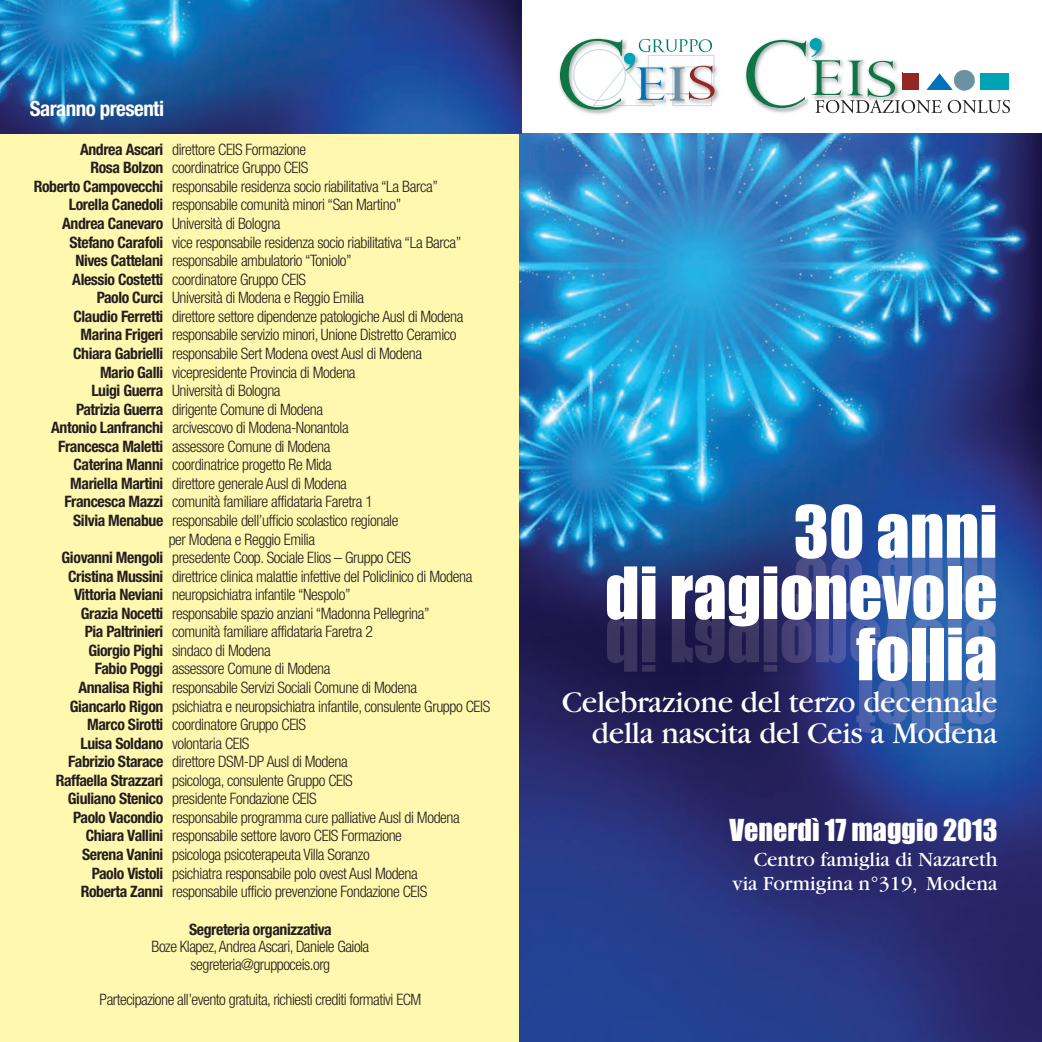
<style>
.page{position:relative;width:1042px;height:1042px;background:#fff}
.page>*{position:absolute;margin:0;border:0;box-sizing:border-box;transform-origin:0 0}
.t1{font:66.5px/61.2px "Impact";color:#fff;text-align:right}
.t2{font:31.5px/31.5px "Garamond";letter-spacing:-.01em;color:#fff;text-align:right}
.t3{font:28px "Impact";color:#fff}
.t4{font:21px/24.5px "Garamond";color:#fff;text-align:right}
.t5{font:700 condensed 21px "Helvetica Neue";letter-spacing:-.025em;color:#fff}
.t6{font:300 condensed 15.75px/17.5px "Helvetica Neue";letter-spacing:-.025em;color:#231f20;text-align:center}
.t7{font:700 condensed 15.75px "Helvetica Neue";letter-spacing:-.025em;color:#231f20}
.s1{font-weight:700}
</style>
<div class="page">
<div style="left:0;top:130px;width:520px;height:912px;background:#fff8ae"></div>
<img style="left:519px;top:133px;width:523px;height:909px">
<img style="left:0;top:0;width:521px;height:133px">
<svg style="left:746px;top:38px;width:264px;height:75px"></svg>
<img style="left:714px;top:62px;width:5px;height:40px">
<img style="left:559px;top:38px;width:57px;height:76px">
<svg style="left:560px;top:39px;width:154px;height:71px"></svg>
<img style="left:856px;top:679px;width:139px;height:54px">
<img style="left:607px;top:612px;width:336px;height:60px">
<img style="left:795px;top:557px;width:200px;height:54px">
<h3 class="t5" style="left:30px;top:101px;width:136px">Saranno presenti</h3>
<p class="t6" style="left:80px;top:142px;width:228px"><span class="s1">Andrea Ascari</span> direttore CEIS Formazione</p>
<p class="t6" style="left:90px;top:160px;width:219px"><span class="s1">Rosa Bolzon</span> coordinatrice Gruppo CEIS</p>
<p class="t6" style="left:34px;top:179px;width:406px"><span class="s1">Roberto Campovecchi</span> responsabile residenza socio riabilitativa “La Barca”</p>
<p class="t6" style="left:69px;top:197px;width:334px"><span class="s1">Lorella Canedoli</span> responsabile comunità minori “San Martino”</p>
<p class="t6" style="left:62px;top:216px;width:220px"><span class="s1">Andrea Canevaro</span> Università di Bologna</p>
<p class="t6" style="left:69px;top:235px;width:393px"><span class="s1">Stefano Carafoli</span> vice responsabile residenza socio riabilitativa “La Barca”</p>
<p class="t6" style="left:75px;top:253px;width:278px"><span class="s1">Nives Cattelani</span> responsabile ambulatorio “Toniolo”</p>
<p class="t6" style="left:72px;top:272px;width:235px"><span class="s1">Alessio Costetti</span> coordinatore Gruppo CEIS</p>
<p class="t6" style="left:97px;top:290px;width:269px"><span class="s1">Paolo Curci</span> Università di Modena e Reggio Emilia</p>
<p class="t6" style="left:73px;top:309px;width:391px"><span class="s1">Claudio Ferretti</span> direttore settore dipendenze patologiche Ausl di Modena</p>
<p class="t6" style="left:81px;top:327px;width:377px"><span class="s1">Marina Frigeri</span> responsabile servizio minori, Unione Distretto Ceramico</p>
<p class="t6" style="left:73px;top:346px;width:350px"><span class="s1">Chiara Gabrielli</span> responsabile Sert Modena ovest Ausl di Modena</p>
<p class="t6" style="left:100px;top:364px;width:257px"><span class="s1">Mario Galli</span> vicepresidente Provincia di Modena</p>
<p class="t6" style="left:91px;top:383px;width:191px"><span class="s1">Luigi Guerra</span> Università di Bologna</p>
<p class="t6" style="left:76px;top:402px;width:248px"><span class="s1">Patrizia Guerra</span> dirigente Comune di Modena</p>
<p class="t6" style="left:51px;top:420px;width:299px"><span class="s1">Antonio Lanfranchi</span> arcivescovo di Modena-Nonantola</p>
<p class="t6" style="left:58px;top:439px;width:274px"><span class="s1">Francesca Maletti</span> assessore Comune di Modena</p>
<p class="t6" style="left:73px;top:457px;width:260px"><span class="s1">Caterina Manni</span> coordinatrice progetto Re Mida</p>
<p class="t6" style="left:70px;top:476px;width:278px"><span class="s1">Mariella Martini</span> direttore generale Ausl di Modena</p>
<p class="t6" style="left:64px;top:494px;width:310px"><span class="s1">Francesca Mazzi</span> comunità familiare affidataria Faretra 1</p>
<p class="t6" style="left:73px;top:513px;width:327px"><span class="s1">Silvia Menabue</span> responsabile dell’ufficio scolastico regionale</p>
<p class="t6" style="left:169px;top:531px;width:148px">per Modena e Reggio Emilia</p>
<p class="t6" style="left:62px;top:550px;width:351px"><span class="s1">Giovanni Mengoli</span> presedente Coop. Sociale Elios – Gruppo CEIS</p>
<p class="t6" style="left:68px;top:569px;width:406px"><span class="s1">Cristina Mussini</span> direttrice clinica malattie infettive del Policlinico di Modena</p>
<p class="t6" style="left:74px;top:587px;width:278px"><span class="s1">Vittoria Neviani</span> neuropsichiatra infantile “Nespolo”</p>
<p class="t6" style="left:81px;top:606px;width:350px"><span class="s1">Grazia Nocetti</span> responsabile spazio anziani “Madonna Pellegrina”</p>
<p class="t6" style="left:85px;top:624px;width:290px"><span class="s1">Pia Paltrinieri</span> comunità familiare affidataria Faretra 2</p>
<p class="t6" style="left:88px;top:643px;width:184px"><span class="s1">Giorgio Pighi</span> sindaco di Modena</p>
<p class="t6" style="left:95px;top:661px;width:237px"><span class="s1">Fabio Poggi</span> assessore Comune di Modena</p>
<p class="t6" style="left:78px;top:680px;width:340px"><span class="s1">Annalisa Righi</span> responsabile Servizi Sociali Comune di Modena</p>
<p class="t6" style="left:70px;top:698px;width:422px"><span class="s1">Giancarlo Rigon</span> psichiatra e neuropsichiatra infantile, consulente Gruppo CEIS</p>
<p class="t6" style="left:87px;top:717px;width:220px"><span class="s1">Marco Sirotti</span> coordinatore Gruppo CEIS</p>
<p class="t6" style="left:80px;top:735px;width:171px"><span class="s1">Luisa Soldano</span> volontaria CEIS</p>
<p class="t6" style="left:68px;top:754px;width:281px"><span class="s1">Fabrizio Starace</span> direttore DSM-DP Ausl di Modena</p>
<p class="t6" style="left:56px;top:773px;width:299px"><span class="s1">Raffaella Strazzari</span> psicologa, consulente Gruppo CEIS</p>
<p class="t6" style="left:68px;top:791px;width:250px"><span class="s1">Giuliano Stenico</span> presidente Fondazione CEIS</p>
<p class="t6" style="left:73px;top:810px;width:388px"><span class="s1">Paolo Vacondio</span> responsabile programma cure palliative Ausl di Modena</p>
<p class="t6" style="left:86px;top:828px;width:318px"><span class="s1">Chiara Vallini</span> responsabile settore lavoro CEIS Formazione</p>
<p class="t6" style="left:82px;top:847px;width:289px"><span class="s1">Serena Vanini</span> psicologa psicoterapeuta Villa Soranzo</p>
<p class="t6" style="left:92px;top:865px;width:328px"><span class="s1">Paolo Vistoli</span> psichiatra responsabile polo ovest Ausl Modena</p>
<p class="t6" style="left:81px;top:884px;width:348px"><span class="s1">Roberta Zanni</span> responsabile ufficio prevenzione Fondazione CEIS</p>
<p class="t7" style="left:189px;top:923px;width:144px">Segreteria organizzativa</p>
<p class="t6" style="left:152px;top:939px;width:219px">Boze Klapez, Andrea Ascari, Daniele Gaiola segreteria@gruppoceis.org</p>
<p class="t6" style="left:100px;top:991px;width:323px">Partecipazione all’evento gratuita, richiesti crediti formativi ECM</p>
<h1 class="t1" style="left:605px;top:506px;width:394px">30 anni<br>di ragionevole follia</h1>
<h2 class="t2" style="left:562px;top:689px;width:437px">Celebrazione del terzo decennale della nascita del Ceis a Modena</h2>
<h3 class="t3" style="left:729px;top:821px;width:269px">Venerdì 17 maggio 2013</h3>
<h3 class="t4" style="left:732px;top:849px;width:267px">Centro famiglia di Nazareth via Formigina n°319, Modena</h3>
</div>
